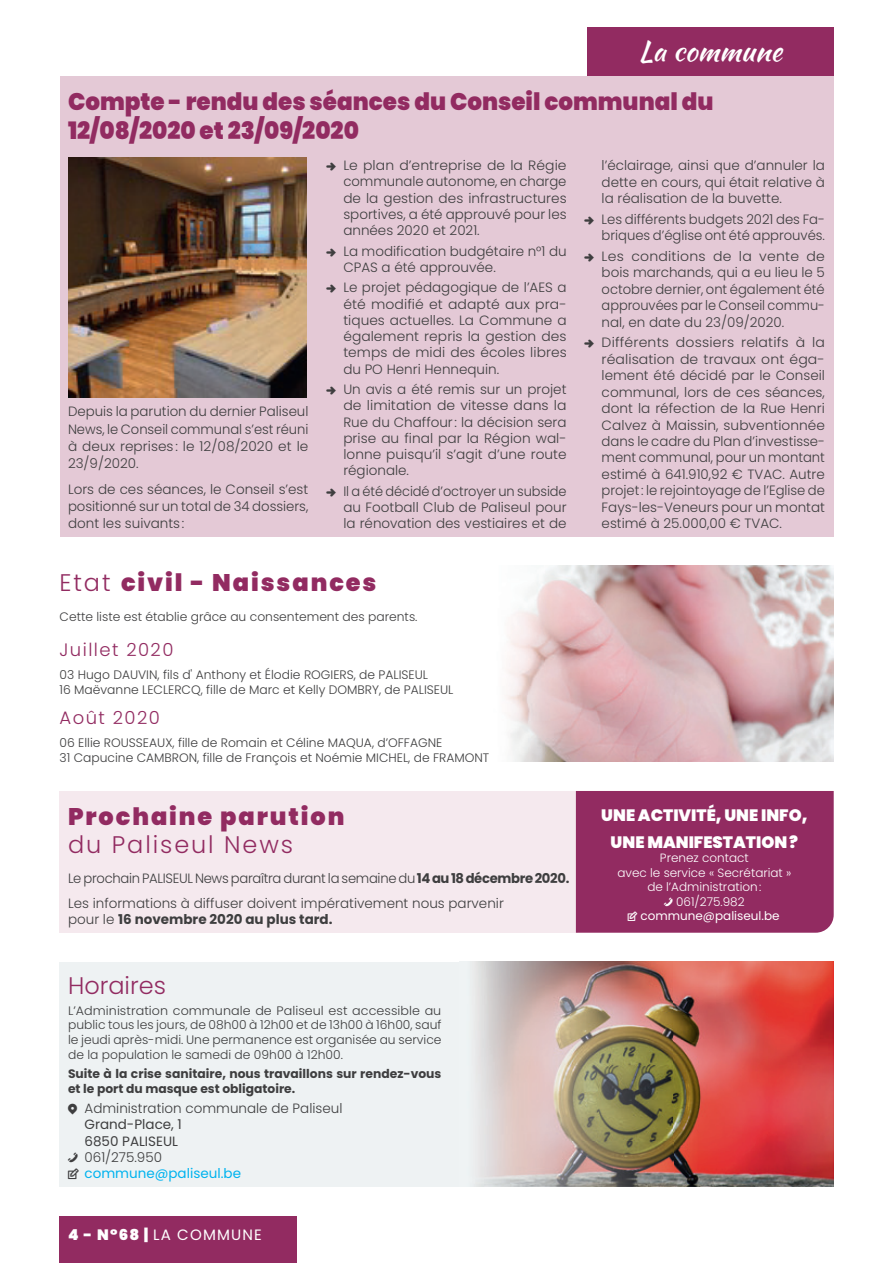
<style>
.page{position:relative;width:893px;height:1263px;background:#fff}
.page>*{position:absolute;margin:0;border:0;box-sizing:border-box;transform-origin:0 0}
.t1{font:28.5px "Kaushan Script";color:#fff}
.t2{font:900 24px/28.8px "Poppins";color:#922b61;scale:.96 1}
.t3{font:900 24px "Poppins";letter-spacing:.08em;color:#922b61}
.t4{font:300 24px "Poppins";letter-spacing:.08em;color:#922b61}
.t5{font:300 24px "Poppins";color:#922b61}
.t6{font:300 18px "Poppins";letter-spacing:.08em;color:#922b61}
.t7{font:900 16.5px/27px "Poppins";color:#fff;text-align:center}
.t8{font:15px "Poppins";letter-spacing:.08em;color:#fff}
.t9{font:300 13.5px/16.2px "Poppins";color:#3e3e3f;text-align:justify}
.t10{font:300 13.5px/16.5px "Poppins";color:#3e3e3f;text-align:justify;scale:1.04 1}
.t11{font:300 13.5px/16.2px "Poppins";color:#3e3e3f;text-align:justify;scale:.96 1}
.t12{font:700 13.5px "Poppins";color:#3e3e3f}
.t13{font:13.5px/16.2px "Poppins";color:#3e3e3f}
.t14{font:13.5px "Poppins";color:#00b3ef}
.t15{font:300 12.3px/14.7px "Poppins";color:#3e3e3f}
.t16{font:700 12.3px/14.7px "Poppins";color:#3e3e3f}
.t17{font:300 12px "Poppins";color:#fff}
.t18{font:12px "Poppins";color:#fff}
.s1{font-weight:300}
.s2{font-weight:700}
.s3{font-weight:900}
</style>
<div class="page">
<div style="left:60px;top:1216px;width:237px;height:47px;background:#922b61"></div>
<div style="left:587px;top:27px;width:246px;height:50px;background:#922b61"></div>
<img style="left:505px;top:566px;width:328px;height:196px">
<div style="left:60px;top:77px;width:773px;height:460px;background:#e4c9d6"></div>
<img style="left:69px;top:158px;width:237px;height:240px">
<div style="left:60px;top:962px;width:774px;height:224px;background:#eef2f3"></div>
<img style="left:475px;top:962px;width:359px;height:224px">
<div style="left:60px;top:791px;width:518px;height:142px;background:#f5e9ee"></div>
<div style="left:576px;top:791px;width:258px;height:142px;background:#922b61"></div>
<h1 class="t1" style="left:638px;top:31px;width:145px">La commune</h1>
<h2 class="t2" style="left:68px;top:88px;width:674px">Compte - rendu des séances du Conseil communal du<br>12/08/2020 et 23/09/2020</h2>
<p class="t9" style="left:68px;top:403px;width:242px;line-height:17.2px">Depuis la parution du dernier Paliseul News, le Conseil communal s’est réuni à deux reprises : le 12/08/2020 et le 23/9/2020.</p>
<p class="t9" style="left:68px;top:480px;width:242px;line-height:17.2px">Lors de ces séances, le Conseil s’est positionné sur un total de 34 dossiers, dont les suivants :</p>
<p class="t9" style="left:343px;top:157px;width:225px">Le plan d’entreprise de la Régie communale autonome, en charge de la gestion des infrastructures sportives, a été approuvé pour les années 2020 et 2021.</p>
<p class="t9" style="left:343px;top:243px;width:225px">La modification budgétaire n°1 du<br>CPAS a été approuvée.</p>
<p class="t9" style="left:343px;top:280px;width:225px">Le projet pédagogique de l’AES a été modifié et adapté aux pra&shy;tiques actuelles. La Commune a également repris la gestion des temps de midi des écoles libres du PO Henri Hennequin.</p>
<p class="t9" style="left:343px;top:381px;width:225px">Un avis a été remis sur un projet de limitation de vitesse dans la Rue du Chaffour : la décision sera prise au final par la Région wal&shy;lonne puisqu’il s’agit d’une route régionale.</p>
<p class="t11" style="left:343px;top:483px;width:234px">Il a été décidé d’octroyer un subside au Football Club de Paliseul pour la rénovation des vestiaires et de</p>
<h2 class="t3" style="left:60px;top:569px;width:318px"><span class="s1">Etat</span> civil - Naissances</h2>
<p class="t15" style="left:60px;top:610px;width:359px">Cette liste est établie grâce au consentement des parents.</p>
<h3 class="t6" style="left:60px;top:639px;width:115px">Juillet 2020</h3>
<p class="t15" style="left:60px;top:667px;width:395px">03 Hugo DAUVIN, fils d' Anthony et Élodie ROGIERS, de PALISEUL<br>16 Maëvanne LECLERCQ, fille de Marc et Kelly DOMBRY, de PALISEUL</p>
<h3 class="t6" style="left:60px;top:707px;width:102px">Août 2020</h3>
<p class="t15" style="left:60px;top:735px;width:431px">06 Ellie ROUSSEAUX, fille de Romain et Céline MAQUA, d’OFFAGNE<br>31 Capucine CAMBRON, fille de François et Noémie MICHEL, de FRAMONT</p>
<h2 class="t3" style="left:68px;top:802px;width:278px">Prochaine parution</h2>
<h2 class="t4" style="left:68px;top:831px;width:227px">du Paliseul News</h2>
<p class="t9" style="left:68px;top:866px;width:503px;line-height:24.8px">Le prochain PALISEUL News paraîtra durant la semaine du <span class="s2">14 au 18 décembre 2020.<br></span>Les informations à diffuser doivent impérativement nous parvenir</p>
<p class="t12" style="left:68px;top:912px;width:266px"><span class="s1">pour le</span> 16 novembre 2020 au plus tard.</p>
<h2 class="t5" style="left:68px;top:971px;width:99px">Horaires</h2>
<p class="t15" style="left:68px;top:1003px;width:375px;text-align:justify">L’Administration communale de Paliseul est accessible au public tous les jours, de 08h00 à 12h00 et de 13h00 à 16h00, sauf le jeudi après-midi. Une permanence est organisée au service de la population le samedi de 09h00 à 12h00.</p>
<p class="t16" style="left:68px;top:1066px;width:375px">Suite à la crise sanitaire, nous travaillons sur rendez-vous et le port du masque est obligatoire.</p>
<p class="t9" style="left:85px;top:1100px;width:259px">Administration communale de Paliseul</p>
<p class="t13" style="left:85px;top:1116px;width:99px">Grand-Place, 1<br>6850 PALISEUL</p>
<p class="t9" style="left:85px;top:1149px;width:79px">061/275.950</p>
<p class="t14" style="left:85px;top:1165px;width:158px">commune@paliseul.be</p>
<p class="t8" style="left:68px;top:1226px;width:195px"><span class="s3">4 - N°68 |</span> LA COMMUNE</p>
<p class="t9" style="left:602px;top:157px;width:225px">l’éclairage, ainsi que d’annuler la dette en cours, qui était relative à la réalisation de la buvette.</p>
<p class="t9" style="left:602px;top:211px;width:225px">Les différents budgets 2021 des Fa&shy;briques d’église ont été approuvés.</p>
<p class="t10" style="left:602px;top:248px;width:216px">Les conditions de la vente de bois marchands, qui a eu lieu le 5 octobre dernier, ont également été approuvées par le Conseil commu&shy;nal, en date du 23/09/2020.</p>
<p class="t10" style="left:602px;top:334px;width:216px">Différents dossiers relatifs à la réalisation de travaux ont éga&shy;lement été décidé par le Conseil communal, lors de ces séances, dont la réfection de la Rue Henri Calvez à Maissin, subventionnée dans le cadre du Plan d’investisse&shy;ment communal, pour un montant estimé à 641.910,92 € TVAC. Autre projet : le rejointoyage de l’Eglise de Fays-les-Veneurs pour un montat estimé à 25.000,00 € TVAC.</p>
<p class="t7" style="left:601px;top:802px;width:208px">UNE ACTIVITÉ, UNE INFO,<br>UNE MANIFESTATION ?</p>
<p class="t17" style="left:660px;top:851px;width:90px">Prenez contact</p>
<p class="t17" style="left:617px;top:866px;width:175px">avec le service « Secrétariat »</p>
<p class="t17" style="left:647px;top:880px;width:116px">de l’Administration :</p>
<p class="t17" style="left:676px;top:894px;width:70px">061/275.982</p>
<p class="t18" style="left:640px;top:909px;width:141px">commune@paliseul.be</p>
</div>
